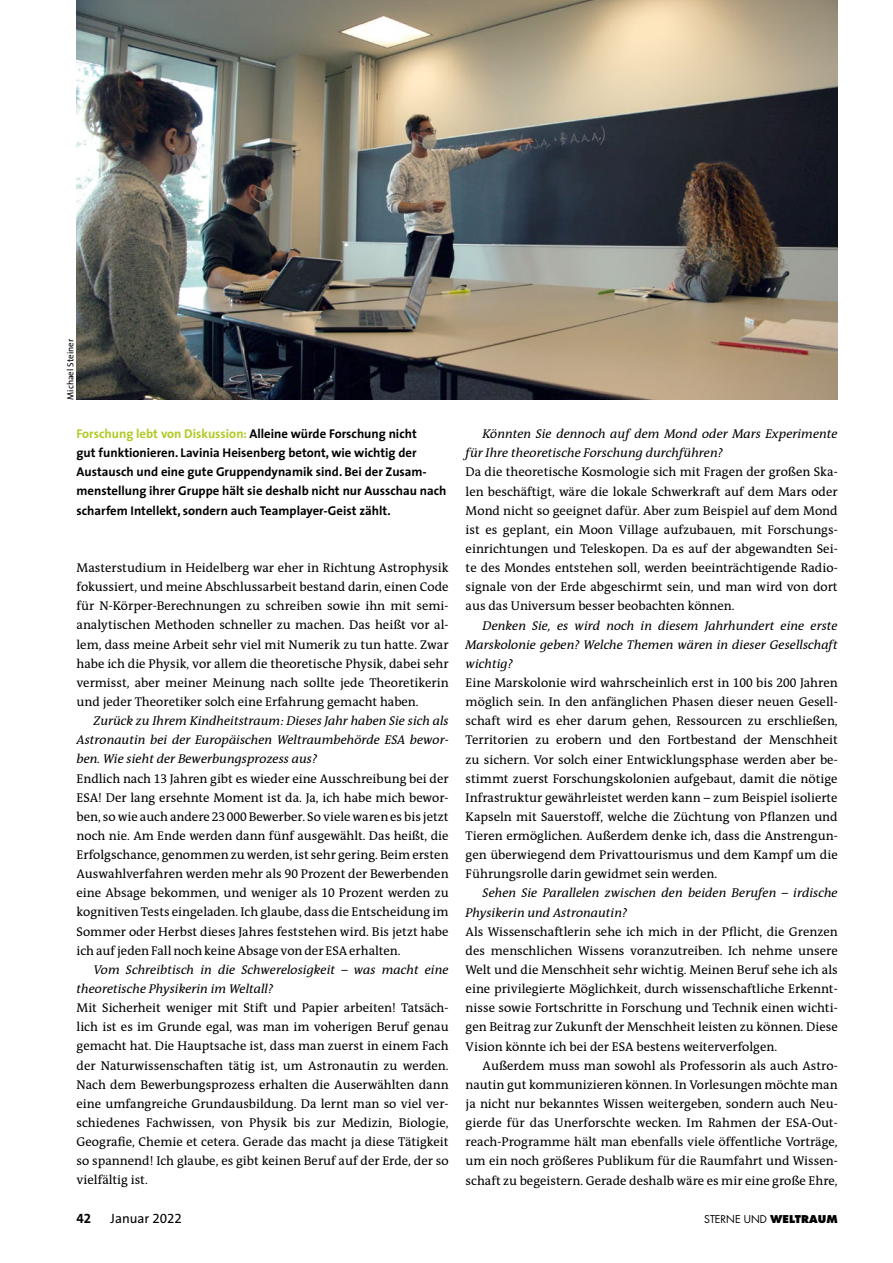
<style>
.page{position:relative;width:893px;height:1263px;background:#fff}
.page>*{position:absolute;margin:0;border:0;box-sizing:border-box;transform-origin:0 0}
.t1{font:13.5px "The Sans";color:#000}
.t2{font:13.5px "The Sans Bold Expert";color:#000}
.t3{font:12.75px/19.2px "The Antiqua B5";color:#000;text-align:justify}
.t4{font:italic 12.75px/19.2px "The Antiqua B5 i";color:#000}
.t5{font:700 12.75px/19.2px "The Sans";color:#000}
.t6{font:10.5px "Futura";color:#000}
.t7{font:9px "The Sans";color:#000}
.s1{color:#afcb25}
.s2{font-family:"The Antiqua B5 c Caps"}
.s3{font-family:"The Sans Expert"}
.s4{font-weight:800}
</style>
<div class="page">
<img style="left:77px;top:0;width:761px;height:400px">
<p class="t7" style="left:65px;top:400px;width:62px;rotate:-90deg">Michael Steiner</p>
<p class="t5" style="left:77px;top:424px;width:371px"><span class="s1">Forschung lebt von Diskussion:</span> Alleine würde Forschung nicht<br>gut funktionieren. Lavinia Heisenberg betont, wie wichtig der Austausch und eine gute Gruppendynamik sind. Bei der Zusam&shy;menstellung ihrer Gruppe hält sie deshalb nicht nur Ausschau nach scharfem Intellekt, sondern auch Teamplayer-Geist zählt.</p>
<p class="t3" style="left:77px;top:559px;width:374px">Masterstudium in Heidelberg war eher in Richtung Astrophysik fokussiert, und meine Abschlussarbeit bestand darin, einen Code für N-Körper-Berechnungen zu schreiben sowie ihn mit semi&shy;analytischen Methoden schneller zu machen. Das heißt vor al&shy;lem, dass meine Arbeit sehr viel mit Numerik zu tun hatte. Zwar habe ich die Physik, vor allem die theoretische Physik, dabei sehr vermisst, aber meiner Meinung nach sollte jede Theoretikerin und jeder Theoretiker solch eine Erfahrung gemacht haben.</p>
<p class="t4" style="left:77px;top:712px;width:374px;text-align:justify;text-indent:17px">Zurück zu Ihrem Kindheitstraum: Dieses Jahr haben Sie sich als Astronautin bei der Europäischen Weltraumbehörde ESA bewor&shy;ben. Wie sieht der Bewerbungsprozess aus?</p>
<p class="t3" style="left:77px;top:769px;width:374px">Endlich nach <span class="s2">13</span> Jahren gibt es wieder eine Ausschreibung bei der ESA! Der lang ersehnte Moment ist da. Ja, ich habe mich bewor&shy;ben, so wie auch andere <span class="s2">23000</span> Bewerber. So viele waren es bis jetzt noch nie. Am Ende werden dann fünf ausgewählt. Das heißt, die Erfolgschance, genommen zu werden, ist sehr gering. Beim ersten Auswahlverfahren werden mehr als <span class="s2">90</span> Prozent der Bewerbenden eine Absage bekommen, und weniger als <span class="s2">10</span> Prozent werden zu kognitiven Tests eingeladen. Ich glaube, dass die Entscheidung im Sommer oder Herbst dieses Jahres feststehen wird. Bis jetzt habe ich auf jeden Fall noch keine Absage von der ESA erhalten.</p>
<p class="t4" style="left:77px;top:960px;width:374px;text-indent:17px">Vom Schreibtisch in die Schwerelosigkeit – was macht eine theoretische Physikerin im Weltall?</p>
<p class="t3" style="left:77px;top:999px;width:374px">Mit Sicherheit weniger mit Stift und Papier arbeiten! Tatsäch&shy;lich ist es im Grunde egal, was man im voherigen Beruf genau gemacht hat. Die Hauptsache ist, dass man zuerst in einem Fach der Naturwissenschaften tätig ist, um Astronautin zu werden.<br>Nach dem Bewerbungsprozess erhalten die Auserwählten dann eine umfangreiche Grundausbildung. Da lernt man so viel ver&shy;schiedenes Fachwissen, von Physik bis zur Medizin, Biologie, Geografie, Chemie et cetera. Gerade das macht ja diese Tätigkeit so spannend! Ich glaube, es gibt keinen Beruf auf der Erde, der so vielfältig ist.</p>
<p class="t4" style="left:466px;top:425px;width:374px;text-indent:17px">Könnten Sie dennoch auf dem Mond oder Mars Experimente für Ihre theoretische Forschung durchführen?</p>
<p class="t3" style="left:466px;top:463px;width:374px">Da die theoretische Kosmologie sich mit Fragen der großen Ska&shy;len beschäftigt, wäre die lokale Schwerkraft auf dem Mars oder Mond nicht so geeignet dafür. Aber zum Beispiel auf dem Mond ist es geplant, ein Moon Village aufzubauen, mit Forschungs&shy;einrichtungen und Teleskopen. Da es auf der abgewandten Sei&shy;te des Mondes entstehen soll, werden beeinträchtigende Radio&shy;signale von der Erde abgeschirmt sein, und man wird von dort aus das Universum besser beobachten können.</p>
<p class="t4" style="left:466px;top:616px;width:374px;text-align:justify;text-indent:17px">Denken Sie, es wird noch in diesem Jahrhundert eine erste Marskolonie geben? Welche Themen wären in dieser Gesellschaft wichtig?</p>
<p class="t3" style="left:466px;top:674px;width:374px">Eine Marskolonie wird wahrscheinlich erst in <span class="s2">100</span> bis <span class="s2">200</span> Jahren möglich sein. In den anfänglichen Phasen dieser neuen Gesell&shy;schaft wird es eher darum gehen, Ressourcen zu erschließen, Territorien zu erobern und den Fortbestand der Menschheit zu sichern. Vor solch einer Entwicklungsphase werden aber be&shy;stimmt zuerst Forschungskolonien aufgebaut, damit die nötige Infrastruktur gewährleistet werden kann – zum Beispiel isolierte Kapseln mit Sauerstoff, welche die Züchtung von Pflanzen und Tieren ermöglichen. Außerdem denke ich, dass die Anstrengun&shy;gen überwiegend dem Privattourismus und dem Kampf um die Führungsrolle darin gewidmet sein werden.</p>
<p class="t4" style="left:466px;top:884px;width:374px;text-indent:17px">Sehen Sie Parallelen zwischen den beiden Berufen – irdische<br>Physikerin und Astronautin?</p>
<p class="t3" style="left:466px;top:922px;width:374px">Als Wissenschaftlerin sehe ich mich in der Pflicht, die Grenzen des menschlichen Wissens voranzutreiben. Ich nehme unsere Welt und die Menschheit sehr wichtig. Meinen Beruf sehe ich als eine privilegierte Möglichkeit, durch wissenschaftliche Erkennt&shy;nisse sowie Fortschritte in Forschung und Technik einen wichti&shy;gen Beitrag zur Zukunft der Menschheit leisten zu können. Diese Vision könnte ich bei der ESA bestens weiterverfolgen.</p>
<p class="t3" style="left:466px;top:1056px;width:374px;text-indent:17px">Außerdem muss man sowohl als Professorin als auch Astro&shy;nautin gut kommunizieren können. In Vorlesungen möchte man ja nicht nur bekanntes Wissen weitergeben, sondern auch Neu&shy;gierde für das Unerforschte wecken. Im Rahmen der ESA-Out&shy;reach-Programme hält man ebenfalls viele öffentliche Vorträge, um ein noch größeres Publikum für die Raumfahrt und Wissen&shy;schaft zu begeistern. Gerade deshalb wäre es mir eine große Ehre,</p>
<p class="t2" style="left:77px;top:1210px;width:16px">42</p>
<p class="t1" style="left:111px;top:1210px;width:73px">Januar <span class="s3">2022</span></p>
<p class="t6" style="left:704px;top:1212px;width:135px">STERNE UND <span class="s4">WELTRAUM</span></p>
</div>
